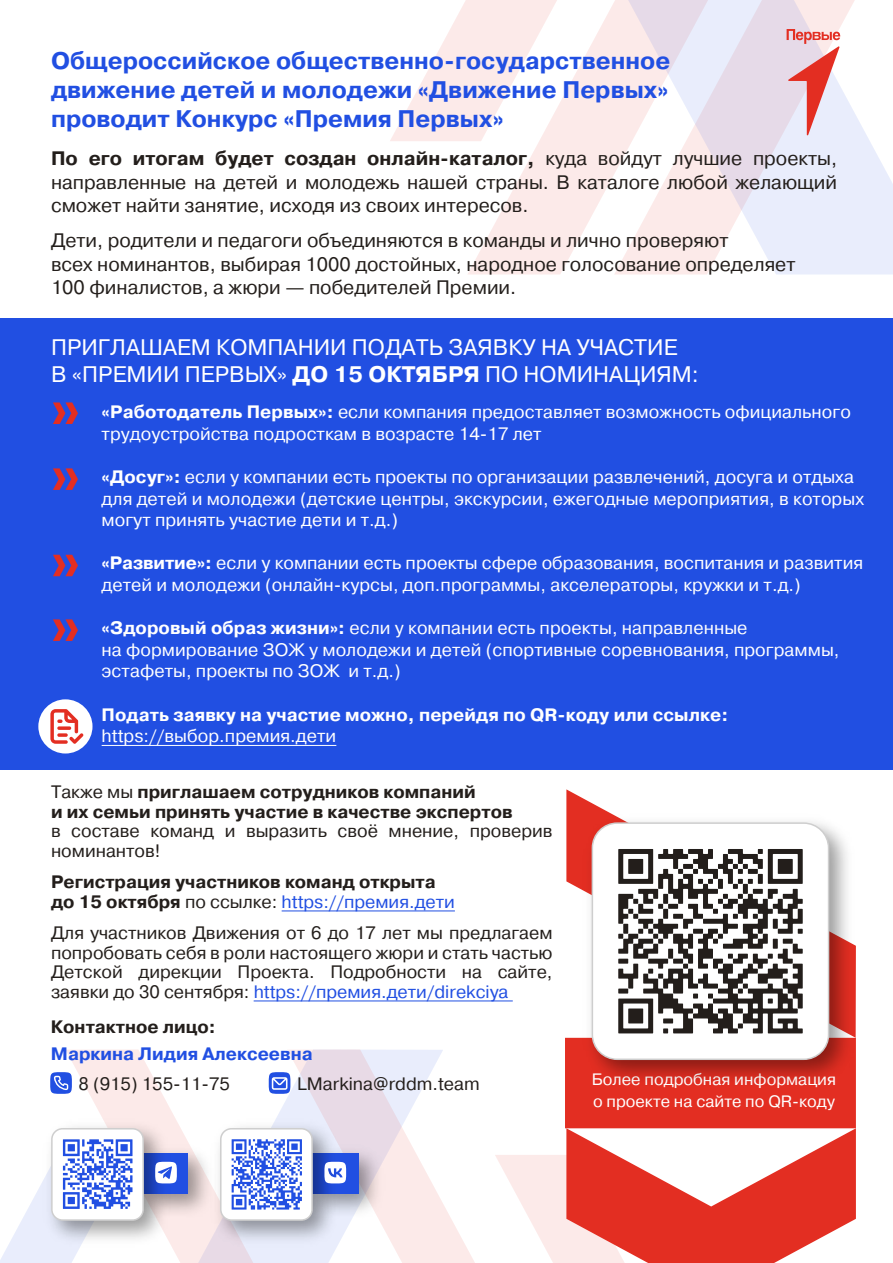
<style>
.page{position:relative;width:893px;height:1263px;background:#fff}
.page>*{position:absolute;margin:0;border:0;box-sizing:border-box;transform-origin:0 0}
.t1{font:700 24px/28.8px "Pragmatica";color:#214fe2;text-align:justify}
.t2{font:22.5px/27px "Pragmatica";color:#fff}
.t3{font:19.5px/23.4px "Pragmatica";color:#231e1b;text-align:justify}
.t4{font:18px/21.6px "Pragmatica";letter-spacing:.005em;color:#fff}
.t5{font:18px/19.5px "Pragmatica";color:#231e1b}
.t6{font:700 18px/19.5px "Pragmatica";color:#231e1b}
.t7{font:700 18px "Pragmatica";letter-spacing:.005em;color:#fff}
.t8{font:700 18px "Pragmatica";color:#214fe2}
.t9{font:16.5px/22.5px "Pragmatica";color:#fff}
.s1{font-weight:700}
.s2{font-weight:400}
.s3{font-weight:400;color:#214fe2}
.s4{color:#214fe2}
</style>
<div class="page">
<div style="left:0;top:318px;width:893px;height:452px;background:#214fe2"></div>
<svg style="left:390px;top:0;width:77px;height:141px"></svg>
<svg style="left:467px;top:0;width:161px;height:274px;fill:#fceae9"></svg>
<svg style="left:628px;top:0;width:265px;height:274px"></svg>
<svg style="left:495px;top:1128px;width:361px;height:135px"></svg>
<svg style="left:566px;top:789px;width:35px;height:249px"></svg>
<div style="left:565px;top:1038px;width:291px;height:90px;background:#e32e22"></div>
<hr style="left:282px;top:910px;width:173px;height:1px;background:#214fe2">
<hr style="left:254px;top:1000px;width:259px;height:1px;background:#214fe2">
<hr style="left:102px;top:745px;width:234px;height:1px;background:#fff">
<div style="left:38px;top:699px;width:55px;height:54px;background:#fff;border-radius:50%"></div>
<svg style="left:53px;top:402px;width:25px;height:22px"></svg>
<svg style="left:53px;top:555px;width:25px;height:21px"></svg>
<svg style="left:53px;top:468px;width:25px;height:22px"></svg>
<svg style="left:53px;top:619px;width:25px;height:22px"></svg>
<svg style="left:787px;top:29px;width:53px;height:106px;background:#e8b1b6"></svg>
<img style="left:577px;top:808px;width:279px;height:283px">
<div style="left:592px;top:823px;width:236px;height:236px;background:#fff;border-radius:25px"></div>
<div style="left:592px;top:822px;width:237px;height:238px;border:2px solid #cecece;border-radius:25px"></div>
<svg style="left:618px;top:849px;width:185px;height:184px"></svg>
<svg style="left:50px;top:709px;width:33px;height:35px"></svg>
<svg style="left:0;top:1049px;width:475px;height:214px"></svg>
<h1 class="t1" style="left:51px;top:47px;width:621px">Общероссийское общественно-государственное движение детей и молодежи «Движение Первых» проводит Конкурс «Премия Первых»</h1>
<p class="t3" style="left:51px;top:147px;width:788px"><span class="s1">По его итогам будет создан онлайн-каталог,</span> куда войдут лучшие проекты, направленные на детей и молодежь нашей страны. В каталоге любой желающий сможет найти занятие, исходя из своих интересов.</p>
<p class="t3" style="left:51px;top:229px;width:746px;text-align:left">Дети, родители и педагоги объединяются в команды и лично проверяют<br>всех номинантов, выбирая 1000 достойных, народное голосование определяет<br>100 финалистов, а жюри — победителей Премии.</p>
<p class="t2" style="left:51px;top:334px;width:649px">ПРИГЛАШАЕМ КОМПАНИИ ПОДАТЬ ЗАЯВКУ НА УЧАСТИЕ<br>В «ПРЕМИИ ПЕРВЫХ» <span class="s1">ДО 15 ОКТЯБРЯ</span> ПО НОМИНАЦИЯМ:</p>
<p class="t4" style="left:102px;top:402px;width:751px"><span class="s1">«Работодатель Первых»:</span> если компания предоставляет возможность официального трудоустройства подросткам в возрасте 14-17 лет</p>
<p class="t4" style="left:102px;top:466px;width:764px"><span class="s1">«Досуг»:</span> если у компании есть проекты по организации развлечений, досуга и отдыха для детей и молодежи (детские центры, экскурсии, ежегодные мероприятия, в которых могут принять участие дети и т.д.)</p>
<p class="t4" style="left:102px;top:553px;width:763px"><span class="s1">«Развитие»:</span> если у компании есть проекты сфере образования, воспитания и развития детей и молодежи (онлайн-курсы, доп.программы, акселераторы, кружки и т.д.)</p>
<p class="t4" style="left:102px;top:618px;width:739px"><span class="s1">«Здоровый образ жизни»:</span> если у компании есть проекты, направленные<br>на формирование ЗОЖ у молодежи и детей (спортивные соревнования, программы, эстафеты, проекты по ЗОЖ и т.д.)</p>
<p class="t7" style="left:102px;top:703px;width:628px">Подать заявку на участие можно, перейдя по QR-коду или ссылке:</p>
<p class="t4" style="left:102px;top:726px;width:236px">https://выбор.премия.дети</p>
<p class="t6" style="left:51px;top:782px;width:463px"><span class="s2">Также мы</span> приглашаем сотрудников компаний<br>и их семьи принять участие в качестве экспертов</p>
<p class="t5" style="left:51px;top:822px;width:503px">в составе команд и выразить своё мнение, проверив номинантов!</p>
<p class="t6" style="left:51px;top:872px;width:405px">Регистрация участников команд открыта до 15 октября <span class="s2">по ссылке:</span> <span class="s3">https://премия.дети</span></p>
<p class="t5" style="left:51px;top:924px;width:503px;text-align:justify">Для участников Движения от 6 до 17 лет мы предлагаем попробовать себя в роли настоящего жюри и стать частью Детской дирекции Проекта. Подробности на сайте, заявки до 30 сентября: <span class="s4">https://премия.дети/direkciya</span></p>
<p class="t6" style="left:51px;top:1017px;width:166px">Контактное лицо:</p>
<p class="t8" style="left:51px;top:1042px;width:263px">Маркина Лидия Алексеевна</p>
<p class="t5" style="left:79px;top:1074px;width:153px">8 (915) 155-11-75</p>
<p class="t5" style="left:297px;top:1074px;width:184px">LMarkina@rddm.team</p>
<p class="t9" style="left:592px;top:1068px;width:246px">Более подробная информация о проекте на сайте по QR-коду</p>
</div>
